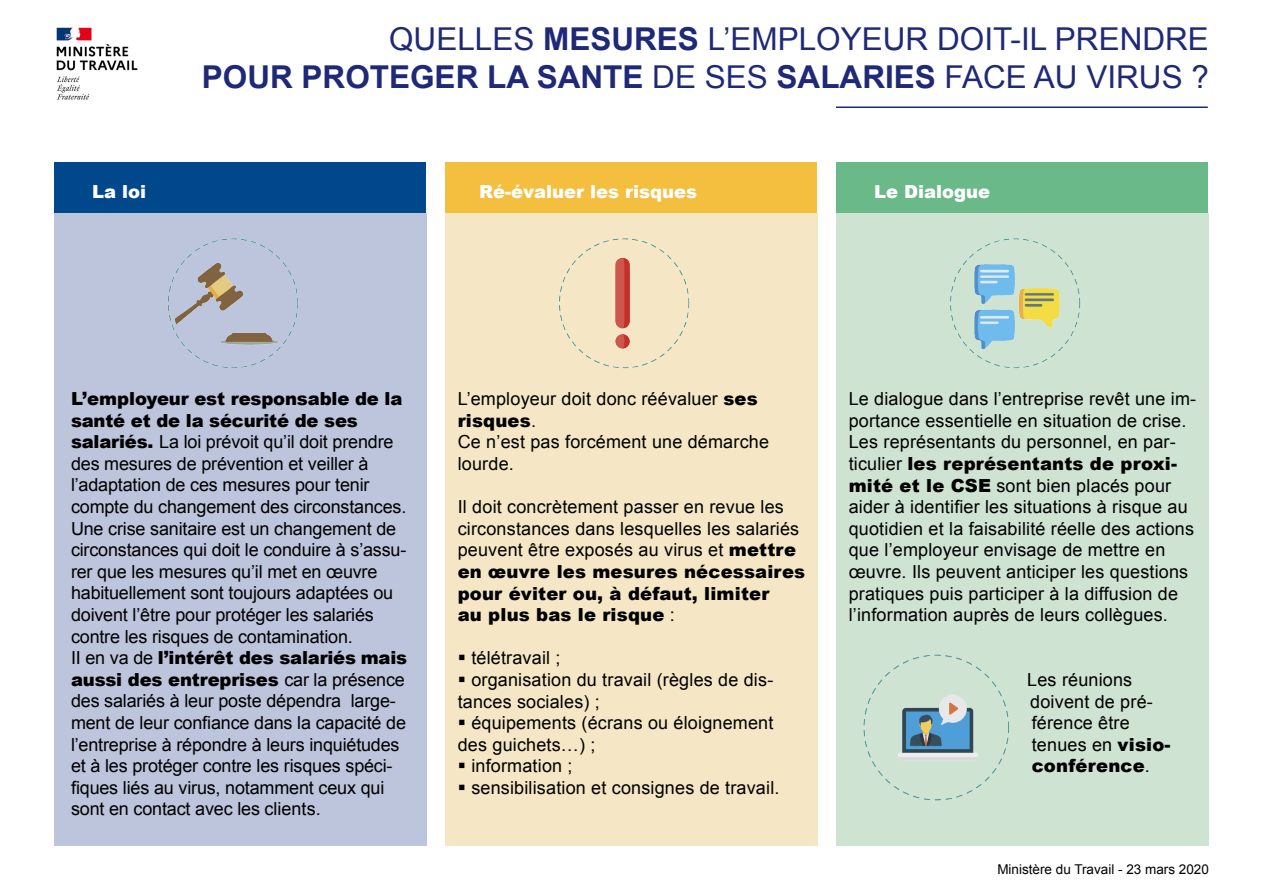
<style>
.page{position:relative;width:1263px;height:893px;background:#fff}
.page>*{position:absolute;margin:0;border:0;box-sizing:border-box;transform-origin:0 0}
.t1{font:31.5px/37.8px "Arial";color:#1e2977;text-align:right}
.t2{font:18px/21.6px "Arial";letter-spacing:.01em;color:#000}
.t3{font:18px/21.6px "Arial";letter-spacing:-.01em;color:#000}
.t4{font:900 18px "Arial";color:#fff}
.t5{font:13.5px "Arial";color:#000}
.s1{font-weight:700}
.s2{font-weight:900}
</style>
<div class="page">
<img style="left:56px;top:27px;width:82px;height:73px">
<hr style="left:836px;top:107px;width:372px;height:1px;background:#1e2977">
<div style="left:54px;top:162px;width:372px;height:52px;background:#01478b"></div>
<div style="left:54px;top:214px;width:373px;height:632px;background:#bdc5dc"></div>
<img style="left:168px;top:238px;width:130px;height:130px">
<div style="left:445px;top:162px;width:372px;height:52px;background:#f4be3e"></div>
<div style="left:445px;top:214px;width:373px;height:632px;background:#f5e7c5"></div>
<img style="left:559px;top:238px;width:131px;height:131px">
<div style="left:836px;top:162px;width:372px;height:52px;background:#6ab989"></div>
<div style="left:836px;top:214px;width:373px;height:632px;background:#cee3d2"></div>
<img style="left:950px;top:238px;width:131px;height:130px">
<img style="left:863px;top:654px;width:146px;height:147px">
<p class="t4" style="left:92px;top:179px;width:56px">La loi</p>
<p class="t1" style="left:202px;top:21px;width:1009px">QUELLES <span class="s1">MESURES</span> L’EMPLOYEUR DOIT-IL PRENDRE<br><span class="s1">POUR PROTEGER LA SANTE</span> DE SES <span class="s1">SALARIES</span> FACE AU VIRUS ?</p>
<p class="t4" style="left:479px;top:179px;width:219px">Ré-évaluer les risques</p>
<p class="t4" style="left:874px;top:179px;width:118px">Le Dialogue</p>
<p class="t3" style="left:71px;top:388px;width:337px"><span class="s2">L’employeur est responsable de la santé et de la sécurité de ses salariés.</span> La loi prévoit qu’il doit prendre des mesures de prévention et veiller à l’adaptation de ces mesures pour tenir compte du changement des circonstances.</p>
<p class="t3" style="left:71px;top:518px;width:337px">Une crise sanitaire est un changement de circonstances qui doit le conduire à s’assu&shy;rer que les mesures qu’il met en œuvre habituellement sont toujours adaptées ou doivent l’être pour protéger les salariés contre les risques de contamination.</p>
<p class="t3" style="left:71px;top:647px;width:338px">II en va de <span class="s2">l’intérêt des salariés mais aussi des entreprises</span> car la présence des salariés à leur poste dépendra large&shy;ment de leur confiance dans la capacité de l’entreprise à répondre à leurs inquiétudes et à les protéger contre les risques spéci&shy;fiques liés au virus, notamment ceux qui sont en contact avec les clients.</p>
<p class="t2" style="left:458px;top:388px;width:301px">L’employeur doit donc réévaluer <span class="s2">ses risques</span>.</p>
<p class="t2" style="left:458px;top:431px;width:313px">Ce n’est pas forcément une démarche lourde.</p>
<p class="t2" style="left:458px;top:496px;width:349px">Il doit concrètement passer en revue les circonstances dans lesquelles les salariés peuvent être exposés au virus et <span class="s2">mettre en œuvre les mesures nécessaires pour éviter ou, à défaut, limiter<br>au plus bas le risque</span> :</p>
<p class="t2" style="left:458px;top:647px;width:104px">▪ télétravail ;</p>
<p class="t2" style="left:458px;top:669px;width:317px">▪ organisation du travail (règles de dis&shy;tances sociales) ;</p>
<p class="t2" style="left:458px;top:712px;width:317px">▪ équipements (écrans ou éloignement des guichets…) ;</p>
<p class="t2" style="left:458px;top:755px;width:116px">▪ information ;</p>
<p class="t2" style="left:458px;top:777px;width:323px">▪ sensibilisation et consignes de travail.</p>
<p class="t2" style="left:849px;top:388px;width:349px">Le dialogue dans l’entreprise revêt une im&shy;portance essentielle en situation de crise.</p>
<p class="t2" style="left:849px;top:431px;width:347px">Les représentants du personnel, en par&shy;ticulier <span class="s2">les représentants de proxi&shy;mité et le CSE</span> sont bien placés pour aider à identifier les situations à risque au quotidien et la faisabilité réelle des actions que l’employeur envisage de mettre en œuvre. Ils peuvent anticiper les questions pratiques puis participer à la diffusion de l’information auprès de leurs collègues.</p>
<p class="t2" style="left:1027px;top:669px;width:144px">Les réunions doivent de pré&shy;férence être tenues en <span class="s2">visio&shy;conférence</span>.</p>
<p class="t5" style="left:997px;top:860px;width:213px">Ministère du Travail - 23 mars 2020</p>
</div>
